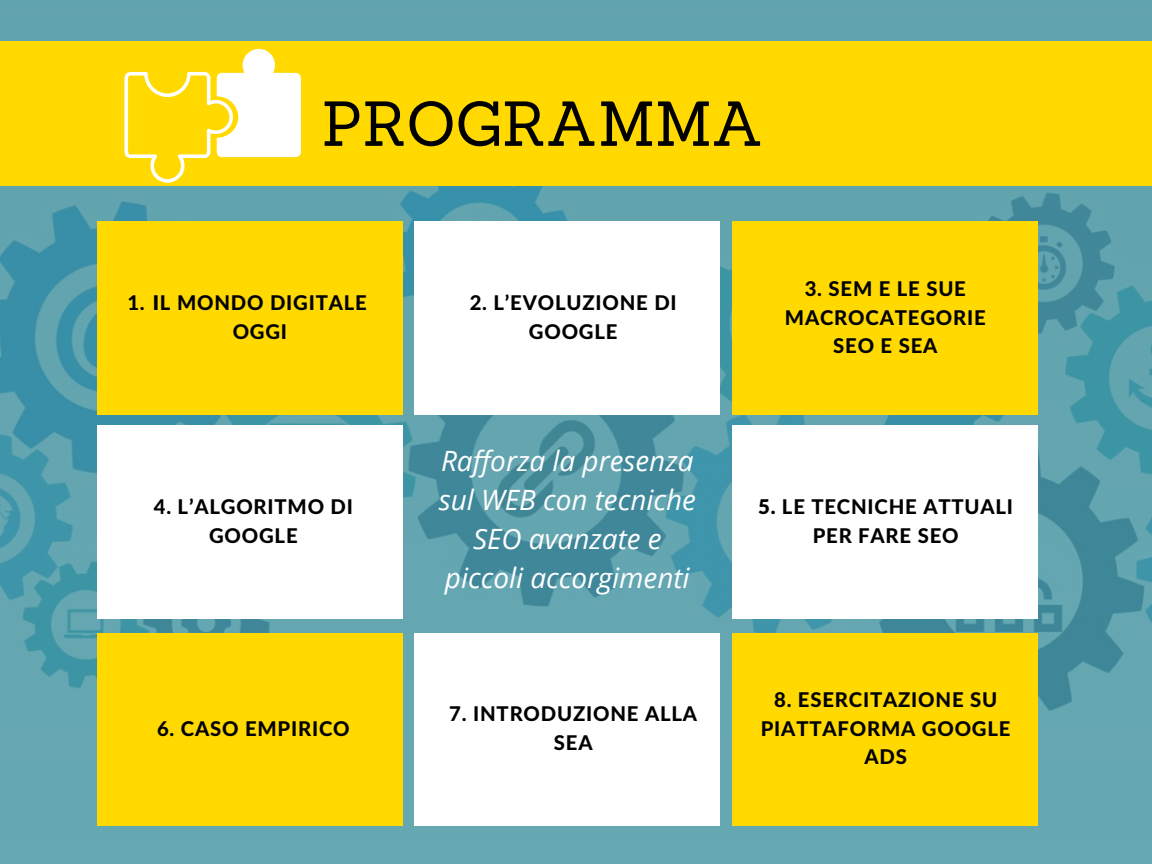
<style>
.page{position:relative;width:1152px;height:864px;background:#fff}
.page>*{position:absolute;margin:0;border:0;box-sizing:border-box;transform-origin:0 0}
.t1{font:61.8px "Sanchez";color:#000}
.t2{font:italic 28.05px/39px "Open Sans";color:#fff;text-align:center}
.t3{font:800 20.25px/28.7px "Lato Latin";letter-spacing:.04em;color:#000;text-align:center}
.s1{font-weight:900}
</style>
<div class="page">
<img style="left:0;top:0;width:1152px;height:864px">
<div style="left:97px;top:222px;width:306px;height:192px;background:#ffd900"></div>
<div style="left:414px;top:222px;width:306px;height:192px;background:#fff"></div>
<div style="left:97px;top:426px;width:306px;height:192px;background:#fff"></div>
<div style="left:732px;top:426px;width:306px;height:192px;background:#fff"></div>
<div style="left:414px;top:633px;width:306px;height:192px;background:#fff"></div>
<div style="left:732px;top:222px;width:306px;height:192px;background:#ffd900"></div>
<div style="left:732px;top:633px;width:306px;height:192px;background:#ffd900"></div>
<div style="left:97px;top:633px;width:306px;height:192px;background:#ffd900"></div>
<div style="left:0;top:42px;width:1152px;height:144px;background:#ffd900"></div>
<svg style="left:124px;top:49px;width:177px;height:134px"></svg>
<h1 class="t1" style="left:322px;top:84px;width:444px">PROGRAMMA</h1>
<p class="t3" style="left:233px;top:288px;width:136px;text-align:left;text-indent:-105px">1. <span class="s1">I</span>L MONDO DIGITALE<br>OGGI</p>
<p class="t3" style="left:470px;top:288px;width:209px">2. L’EVOLUZIONE DI<br>GOOGLE</p>
<p class="t3" style="left:785px;top:274px;width:202px">3. SEM E LE SUE<br>MACROCATEGORIE<br>SEO E SEA</p>
<h2 class="t2" style="left:439px;top:441px;width:259px">Rafforza la presenza sul WEB con tecniche<br>SEO avanzate e piccoli accorgimenti</h2>
<p class="t3" style="left:154px;top:492px;width:201px">4. L’ALGORITMO DI<br>GOOGLE</p>
<p class="t3" style="left:758px;top:492px;width:256px"><span class="s1">5.</span> LE TECNICHE ATTUALI<br>PER FARE SEO</p>
<p class="t3" style="left:157px;top:714px;width:194px">6. CASO EMPIRICO</p>
<p class="t3" style="left:449px;top:699px;width:249px">7. INTRODUZIONE ALLA<br>SEA</p>
<p class="t3" style="left:761px;top:685px;width:251px">8. ESERCITAZIONE SU<br>PIATTAFORMA GOOGLE<br>ADS</p>
</div>
